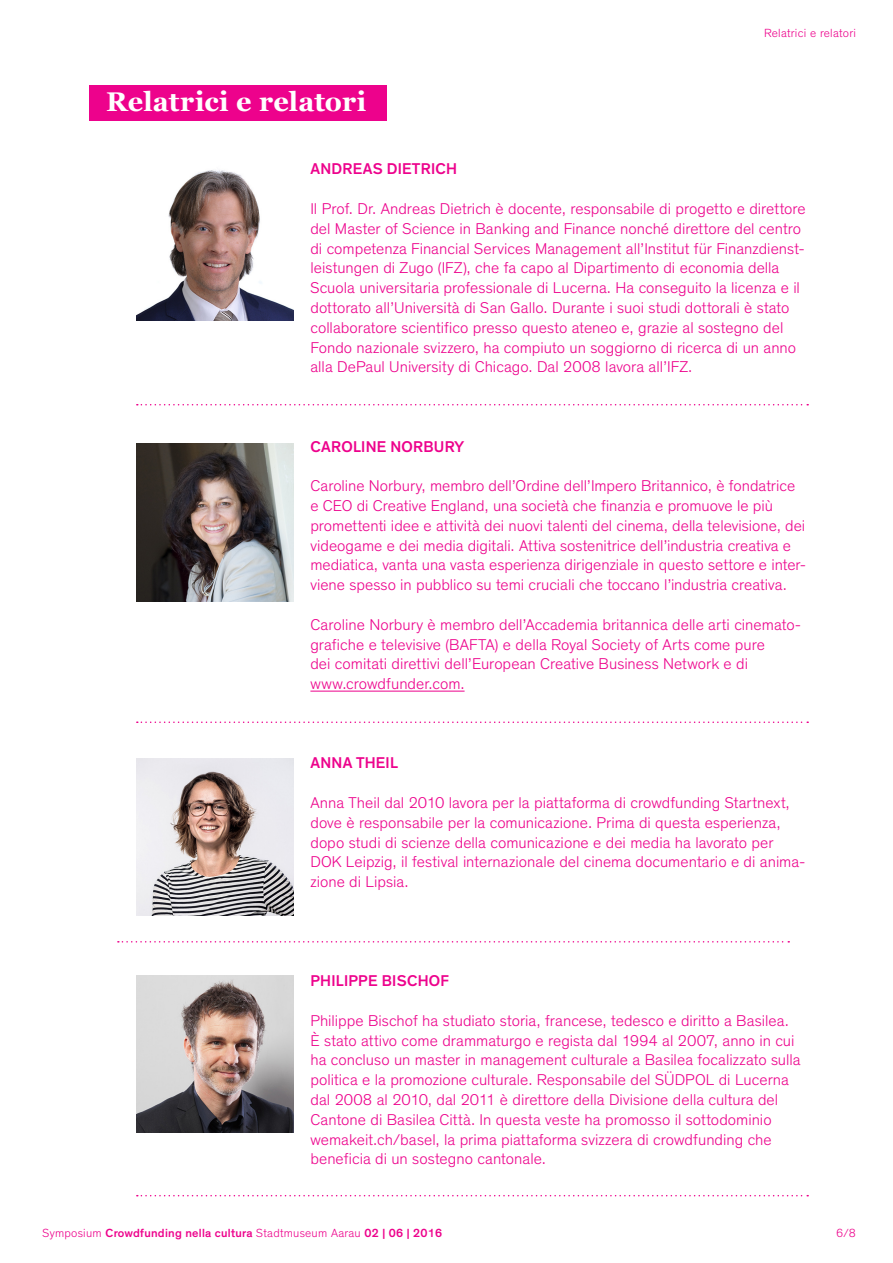
<style>
.page{position:relative;width:893px;height:1263px;background:#fff}
.page>*{position:absolute;margin:0;border:0;box-sizing:border-box;transform-origin:0 0}
.t1{font:700 27px "Georgia";letter-spacing:.005em;color:#fff}
.t2{font:300 15.9px/19.8px "Theinhardt";color:#ed028c}
.t3{font:500 15.9px "Theinhardt";letter-spacing:.015em;color:#ed028c}
.t4{font:500 12px "Theinhardt";letter-spacing:.02em;color:#ed028c}
.t5{font:300 12px "Theinhardt";letter-spacing:.02em;color:#ed028c}
.s1{font-weight:300}
</style>
<div class="page">
<hr style="left:310px;top:691px;width:155px;height:1px;background:#ed028c">
<img style="left:136px;top:444px;width:157px;height:157px">
<img style="left:136px;top:758px;width:157px;height:158px">
<img style="left:136px;top:170px;width:157px;height:151px">
<svg style="left:137px;top:404px;width:671px;height:1px"></svg>
<svg style="left:137px;top:721px;width:671px;height:2px"></svg>
<svg style="left:118px;top:941px;width:671px;height:1px"></svg>
<svg style="left:137px;top:1195px;width:671px;height:1px"></svg>
<div style="left:89px;top:85px;width:298px;height:36px;background:#ed028c"></div>
<img style="left:136px;top:975px;width:157px;height:157px">
<h1 class="t1" style="left:106px;top:81px;width:262px">Relatrici e relatori</h1>
<p class="t5" style="left:764px;top:26px;width:93px">Relatrici e relatori</p>
<p class="t3" style="left:310px;top:160px;width:148px">ANDREAS DIETRICH</p>
<p class="t2" style="left:310px;top:199px;width:497px">Il Prof. Dr. Andreas Dietrich è docente, responsabile di progetto e direttore del Master of Science in Banking and Finance nonché direttore del centro di competenza Financial Services Management all’Institut für Finanzdienst&shy;leistungen di Zugo (IFZ), che fa capo al Dipartimento di economia della Scuola universitaria professionale di Lucerna. Ha conseguito la licenza e il dottorato all’Università di San Gallo. Durante i suoi studi dottorali è stato collaboratore scientifico presso questo ateneo e, grazie al sostegno del Fondo nazionale svizzero, ha compiuto un soggiorno di ricerca di un anno alla DePaul University di Chicago. Dal 2008 lavora all’IFZ.</p>
<p class="t3" style="left:310px;top:437px;width:155px">CAROLINE NORBURY</p>
<p class="t2" style="left:310px;top:476px;width:497px">Caroline Norbury, membro dell’Ordine dell’Impero Britannico, è fondatrice e CEO di Creative England, una società che finanzia e promuove le più promettenti idee e attività dei nuovi talenti del cinema, della televisione, dei videogame e dei media digitali. Attiva sostenitrice dell’industria creativa e mediatica, vanta una vasta esperienza dirigenziale in questo settore e inter&shy;viene spesso in pubblico su temi cruciali che toccano l’industria creativa.</p>
<p class="t2" style="left:310px;top:615px;width:492px">Caroline Norbury è membro dell’Accademia britannica delle arti cinemato&shy;grafiche e televisive (BAFTA) e della Royal Society of Arts come pure<br>dei comitati direttivi dell’European Creative Business Network e di www.crowdfunder.com.</p>
<p class="t3" style="left:310px;top:753px;width:89px">ANNA THEIL</p>
<p class="t2" style="left:310px;top:793px;width:496px">Anna Theil dal 2010 lavora per la piattaforma di crowdfunding Startnext, dove è responsabile per la comunicazione. Prima di questa esperienza, dopo studi di scienze della comunicazione e dei media ha lavorato per DOK Leipzig, il festival internazionale del cinema documentario e di anima&shy;zione di Lipsia.</p>
<p class="t3" style="left:310px;top:971px;width:140px">PHILIPPE BISCHOF</p>
<p class="t2" style="left:310px;top:1011px;width:492px">Philippe Bischof ha studiato storia, francese, tedesco e diritto a Basilea.<br>È stato attivo come drammaturgo e regista dal 1994 al 2007, anno in cui ha concluso un master in management culturale a Basilea focalizzato sulla politica e la promozione culturale. Responsabile del SÜDPOL di Lucerna dal 2008 al 2010, dal 2011 è direttore della Divisione della cultura del Cantone di Basilea Città. In questa veste ha promosso il sottodominio wemakeit.ch/basel, la prima piattaforma svizzera di crowdfunding che beneficia di un sostegno cantonale.</p>
<p class="t4" style="left:43px;top:1226px;width:401px"><span class="s1">Symposium</span> Crowdfunding nella cultura <span class="s1">Stadtmuseum Aarau</span> 02 | 06 | 2016</p>
<p class="t5" style="left:836px;top:1226px;width:21px">6/8</p>
</div>
